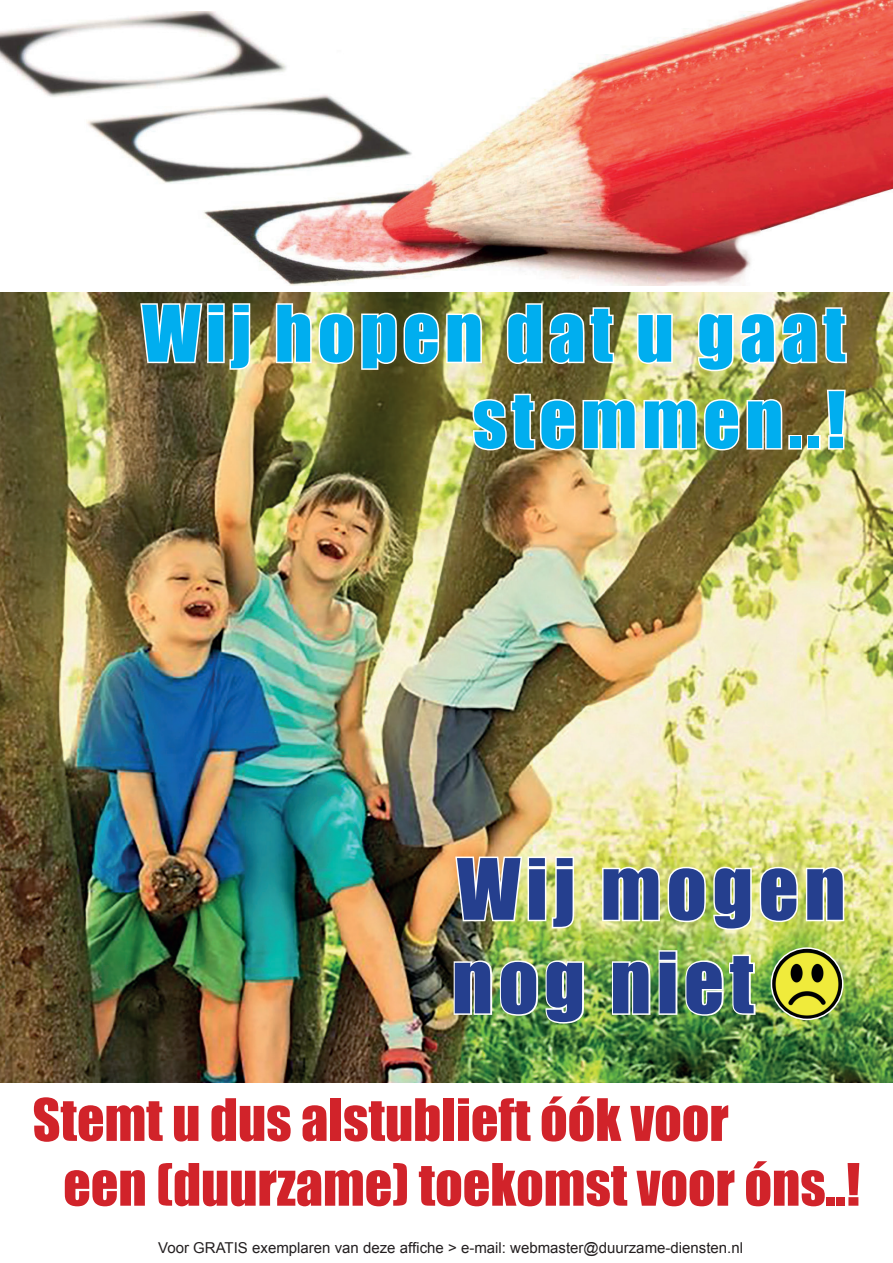
<style>
.page{position:relative;width:893px;height:1263px;background:#fff}
.page>*{position:absolute;margin:0;border:0;box-sizing:border-box;transform-origin:0 0}
.t1{font:78px/93.6px "Impact";letter-spacing:.075em;color:#253f8e}
.t2{font:72px/86.4px "Impact";letter-spacing:.075em;color:#00aeef;text-align:right}
.t3{font:54px/64.8px "Impact";color:#d1232a}
.t4{font:15px "Arial";color:#231f20}
</style>
<div class="page">
<img style="left:0;top:0;width:893px;height:286px">
<img style="left:0;top:292px;width:893px;height:790px">
<svg style="left:139px;top:301px;width:113px;height:88px"></svg>
<img style="left:274px;top:302px;width:209px;height:69px">
<svg style="left:505px;top:302px;width:111px;height:64px"></svg>
<svg style="left:635px;top:312px;width:39px;height:54px"></svg>
<img style="left:696px;top:306px;width:152px;height:67px">
<img style="left:470px;top:392px;width:314px;height:60px">
<div style="left:788px;top:435px;width:14px;height:15px;border:3px solid #fff"></div>
<div style="left:807px;top:435px;width:14px;height:15px;border:3px solid #fff"></div>
<svg style="left:825px;top:388px;width:22px;height:63px"></svg>
<img style="left:454px;top:855px;width:122px;height:91px">
<svg style="left:601px;top:865px;width:245px;height:67px"></svg>
<img style="left:452px;top:958px;width:134px;height:67px">
<img style="left:610px;top:949px;width:147px;height:69px">
<img style="left:771px;top:948px;width:72px;height:71px;border-radius:36px">
<div style="left:771px;top:947px;width:72px;height:73px;border:2px solid #fff;border-radius:50%"></div>
<h2 class="t2" style="left:142px;top:288px;width:705px">Wij hopen dat u gaat stemmen..!</h2>
<h1 class="t1" style="left:452px;top:840px;width:395px">Wij mogen nog niet</h1>
<h3 class="t3" style="left:63px;top:1086px;width:798px;text-indent:-31px">Stemt u dus alstublieft óók voor<br>een (duurzame) toekomst voor óns..!</h3>
<p class="t4" style="left:158px;top:1237px;width:586px">Voor GRATIS exemplaren van deze affiche &gt; e-mail: webmaster@duurzame-diensten.nl</p>
</div>
